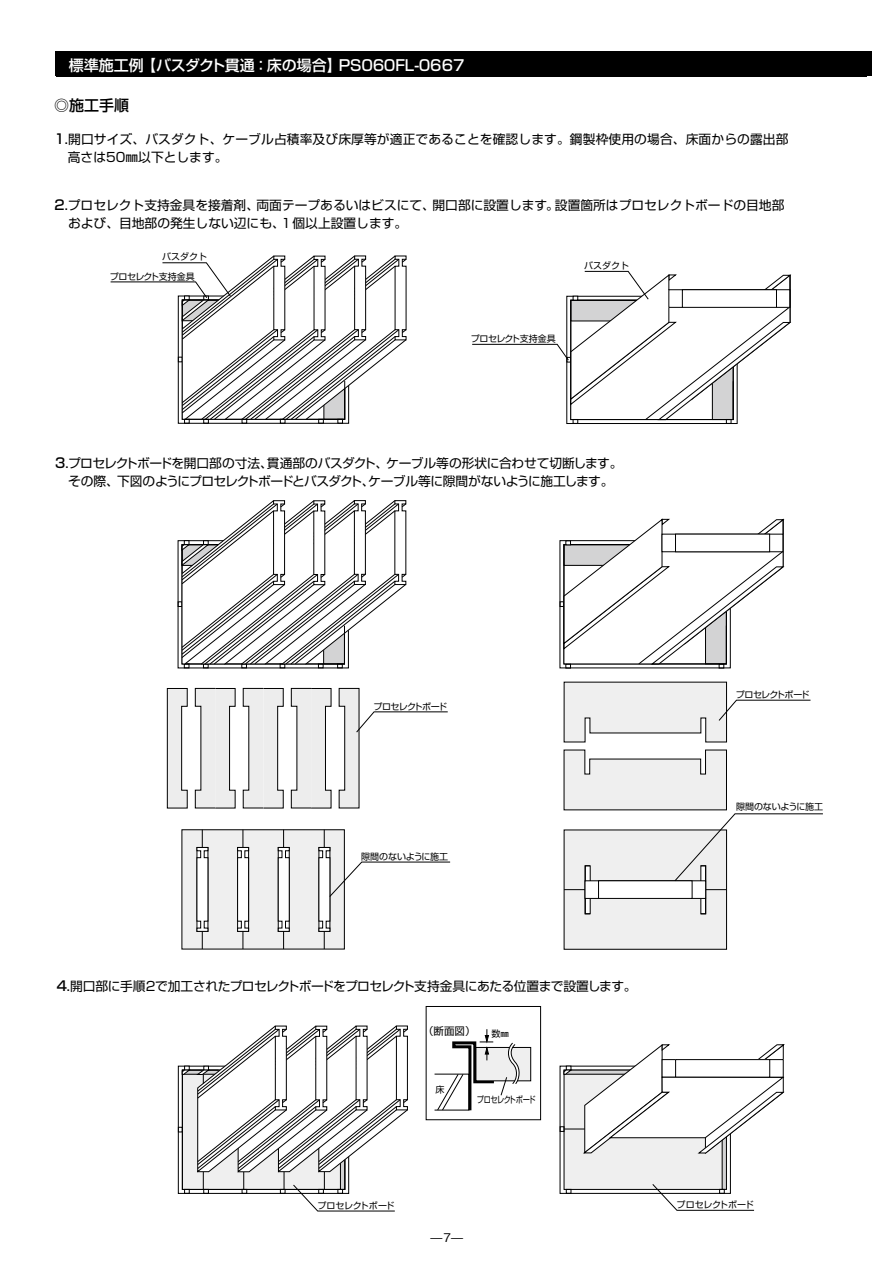
<style>
.page{position:relative;width:893px;height:1263px;background:#fff}
.page>*{position:absolute;margin:0;border:0;box-sizing:border-box;transform-origin:0 0}
.t1{font:500 16.5px "Shin Go Pro";color:#fff}
.t2{font:500 15px "Shin Go Pro";color:#fff}
.t3{font:500 15px "Shin Go Pro";color:#000}
.t4{font:12.75px/18px "Shin Go Pro";color:#000}
.t5{font:12.75px/18px "Shin Go Pro";letter-spacing:-.035em;color:#000}
.t6{font:12.75px "Shin Go Pro";letter-spacing:-.04em;color:#000}
.t7{font:12px "Shin Go Pro";color:#000}
.t8{font:10.5px "Shin Go Pro";color:#000}
.t9{font:9px "Shin Go Pro";letter-spacing:-.04em;color:#000}
.t10{font:9px "Shin Go Pro";letter-spacing:-.01em;color:#000}
.t11{font:9px "Shin Go Pro";letter-spacing:-.07em;color:#000}
.t12{font:9px "Shin Go Pro";letter-spacing:-.02em;color:#000}
.t13{font:9px "Shin Go Pro";letter-spacing:-.07em;color:#000;scale:.8 1}
.s1{font-weight:500;font-size:13.5px}
.s2{font-weight:500;font-size:12.15px}
.s3{font-size:8.55px}
.s4{font-family:"Gothic BBB Pro";font-weight:500}
</style>
<div class="page">
<div style="left:55px;top:51px;width:817px;height:25px;background:#000"></div>
<div style="left:56px;top:52px;width:811px;height:25px;background:#000"></div>
<div style="left:476px;top:1047px;width:55px;height:34px;background:#efefef"></div>
<div style="left:476px;top:1047px;width:55px;height:34px;border:1px solid #000"></div>
<svg style="left:178px;top:500px;width:228px;height:168px"></svg>
<div style="left:564px;top:830px;width:162px;height:119px;background:#efefef"></div>
<div style="left:585px;top:866px;width:5px;height:48px;background:#fff"></div>
<div style="left:701px;top:866px;width:5px;height:48px;background:#fff"></div>
<hr style="left:564px;top:889px;width:162px;height:1px;background:#000">
<div style="left:585px;top:865px;width:5px;height:49px;border:1px solid #000"></div>
<div style="left:700px;top:865px;width:6px;height:49px;border:1px solid #000"></div>
<div style="left:585px;top:881px;width:121px;height:17px;background:#fff"></div>
<div style="left:585px;top:880px;width:121px;height:19px;border:1px solid #000"></div>
<div style="left:598px;top:880px;width:94px;height:19px;border:1px solid #000"></div>
<div style="left:564px;top:1070px;width:162px;height:119px;background:#efefef"></div>
<hr style="left:564px;top:1129px;width:163px;height:1px;background:#000">
<hr style="left:722px;top:1135px;width:4px;height:54px;background:#d3d3d4">
<div style="left:722px;top:1134px;width:5px;height:55px;border:1px solid #000"></div>
<svg style="left:566px;top:1189px;width:5px;height:4px"></svg>
<svg style="left:560px;top:1126px;width:4px;height:6px"></svg>
<svg style="left:564px;top:1066px;width:8px;height:9px"></svg>
<svg style="left:583px;top:1044px;width:202px;height:110px"></svg>
<div style="left:182px;top:830px;width:162px;height:119px;background:#efefef"></div>
<svg style="left:196px;top:830px;width:12px;height:119px"></svg>
<svg style="left:278px;top:830px;width:12px;height:119px"></svg>
<svg style="left:237px;top:830px;width:12px;height:119px"></svg>
<svg style="left:167px;top:688px;width:21px;height:120px"></svg>
<svg style="left:195px;top:688px;width:41px;height:120px"></svg>
<svg style="left:243px;top:688px;width:41px;height:120px"></svg>
<svg style="left:291px;top:688px;width:40px;height:120px"></svg>
<div style="left:426px;top:1006px;width:115px;height:114px;border:1px solid #000"></div>
<svg style="left:437px;top:1029px;width:84px;height:82px"></svg>
<svg style="left:110px;top:255px;width:297px;height:168px"></svg>
<svg style="left:339px;top:688px;width:109px;height:120px"></svg>
<svg style="left:564px;top:749px;width:259px;height:132px"></svg>
<svg style="left:564px;top:682px;width:247px;height:60px"></svg>
<svg style="left:318px;top:830px;width:133px;height:119px"></svg>
<svg style="left:560px;top:519px;width:224px;height:149px"></svg>
<svg style="left:472px;top:271px;width:319px;height:153px"></svg>
<svg style="left:178px;top:1025px;width:230px;height:186px"></svg>
<svg style="left:652px;top:1184px;width:102px;height:27px"></svg>
<p class="t1" style="left:68px;top:51px;width:199px">標準施工方法　●床の場合</p>
<p class="t2" style="left:69px;top:53px;width:397px">標準施工例 【バスダクト貫通：床の場合】PS０６０FL-０667</p>
<p class="t3" style="left:54px;top:93px;width:77px">◎施工手順</p>
<p class="t4" style="left:68px;top:129px;width:722px;text-indent:-15px"><span class="s1">１</span><span class="s2">.</span>開口サイズ、バスダクト、ケーブル占積率及び床厚等が適正であることを確認します。鋼製枠使用の場合、床面からの露出部高さは50㎜以下とします。</p>
<p class="t4" style="left:68px;top:194px;width:718px;text-indent:-15px"><span class="s1">２</span><span class="s2">.</span>プロセレクト支持金具を接着剤、両面テープあるいはビスにて、開口部に設置します。設置箇所はプロセレクトボードの目地部および、目地部の発生しない辺にも、１個以上設置します。</p>
<p class="t9" style="left:162px;top:250px;width:47px">バスダクト</p>
<p class="t9" style="left:110px;top:269px;width:86px">プロセレクト支持金具</p>
<p class="t9" style="left:471px;top:331px;width:86px">プロセレクト支持金具</p>
<p class="t9" style="left:584px;top:258px;width:46px">バスダクト</p>
<p class="t5" style="left:54px;top:453px;width:570px"><span class="s1">３</span><span class="s2">.</span>プロセレクトボードを開口部の寸法、貫通部のバスダクト、ケーブル等の形状に合わせて切断します。　その際、下図のようにプロセレクトボードとバスダクト、ケーブル等に隙間がないように施工します。</p>
<p class="t11" style="left:373px;top:699px;width:75px">プロセレクトボード</p>
<p class="t10" style="left:361px;top:849px;width:88px">隙間のないように施工</p>
<p class="t6" style="left:55px;top:976px;width:583px"><span class="s1">４</span><span class="s2">.</span>開口部に手順2で加工されたプロセレクトボードをプロセレクト支持金具にあたる位置まで設置します。</p>
<p class="t9" style="left:492px;top:1026px;width:19px">数<span class="s3">㎜</span></p>
<p class="t8" style="left:423px;top:1023px;width:54px">（断面図）</p>
<p class="t9" style="left:435px;top:1082px;width:10px">床</p>
<p class="t13" style="left:477px;top:1092px;width:75px">プロセレクトボード</p>
<p class="t11" style="left:736px;top:687px;width:75px">プロセレクトボード</p>
<p class="t10" style="left:736px;top:799px;width:88px">隙間のないように施工</p>
<p class="t12" style="left:317px;top:1198px;width:79px">プロセレクトボード</p>
<p class="t12" style="left:677px;top:1197px;width:79px">プロセレクトボード</p>
<p class="t7" style="left:430px;top:1227px;width:34px">̶<span class="s4">7</span>̶</p>
</div>
